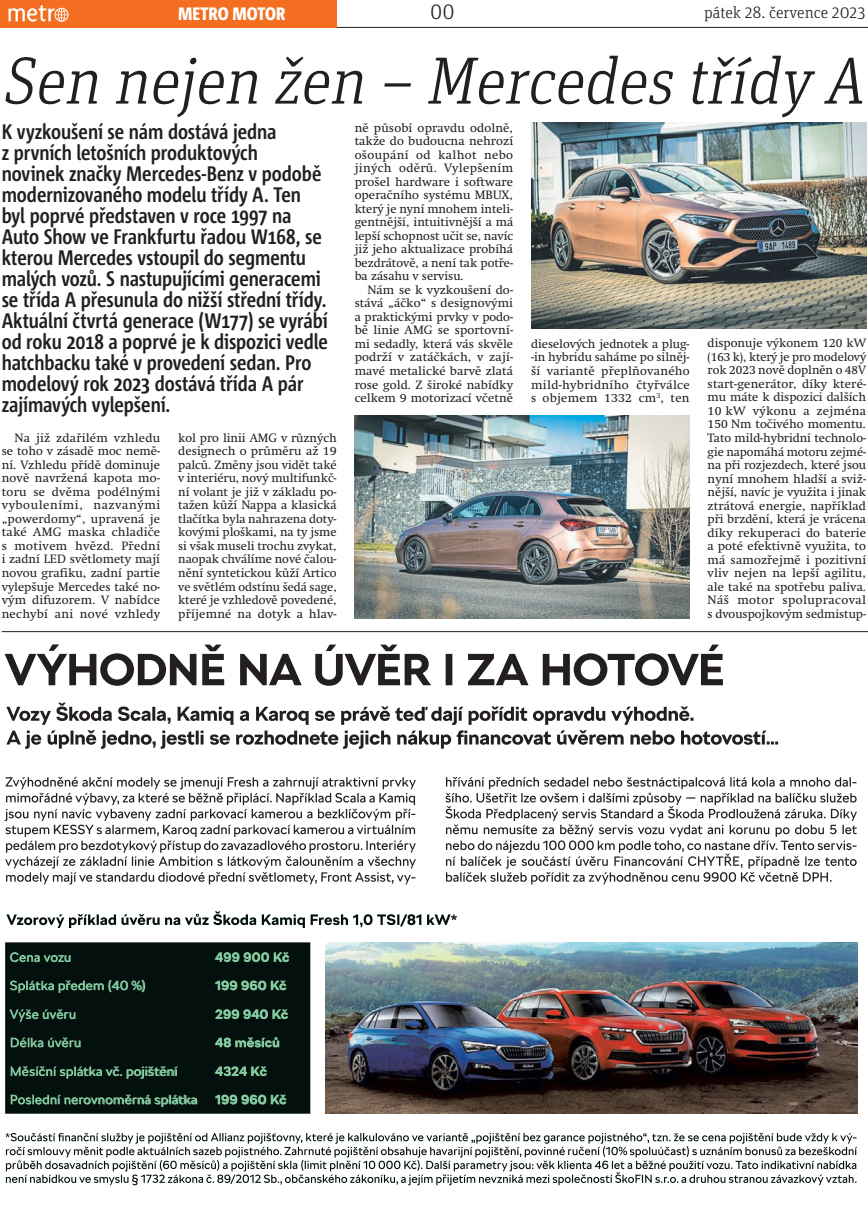
<style>
.page{position:relative;width:868px;height:1217px;background:#fff}
.page>*{position:absolute;margin:0;border:0;box-sizing:border-box;transform-origin:0 0}
.nadpis{font:italic 300 66.75px "Unit Slab Pro";color:#231f20}
.perex{font:700 21px/21px "Corpid Cd OT";letter-spacing:-.005em;color:#231f20}
.t1{font:300 21px "Unit Slab Pro";color:#231f20}
.citat_jmeno{font:800 18px "Corpid Cd OT";color:#fff}
.rad{font:300 16.5px "Unit Slab Pro";color:#231f20}
.t2{font:13.2px "SKODA Next";letter-spacing:.015em;color:#83ca9e}
.t3{font:700 13.2px "SKODA Next";letter-spacing:.025em;color:#83ca9e}
.TEXT_BODY_-_používat{font:12px/13.5px "Metro Swift";letter-spacing:.01em;color:#231f20;text-align:justify}
</style>
<div class="page">
<svg style="left:4px;top:644px;width:718px;height:240px"></svg>
<svg style="left:6px;top:702px;width:772px;height:46px"></svg>
<div style="left:5px;top:942px;width:305px;height:171px;background:#04100e"></div>
<svg style="left:10px;top:951px;width:279px;height:155px;background:#0f201b"></svg>
<svg style="left:5px;top:1132px;width:852px;height:52px"></svg>
<svg style="left:6px;top:911px;width:451px;height:16px"></svg>
<svg style="left:445px;top:776px;width:411px;height:108px"></svg>
<img style="left:325px;top:942px;width:531px;height:171px">
<hr style="left:0;top:27px;width:867px;height:1px;background:#231f20">
<div style="left:0;top:0;width:337px;height:27px;background:#f36e21"></div>
<svg style="left:9px;top:5px;width:60px;height:17px"></svg>
<hr style="left:2px;top:631px;width:865px;height:1px;background:#231f20">
<img style="left:531px;top:123px;width:335px;height:206px">
<img style="left:355px;top:415px;width:334px;height:203px">
<p class="t1" style="left:430px;top:-2px;width:26px">00</p>
<p class="rad" style="left:704px;top:2px;width:163px">pátek 28. července 2023</p>
<p class="nadpis" style="left:2px;top:38px;width:876px">Sen nejen žen – Mercedestřídy A</p>
<p class="perex" style="left:2px;top:121px;width:328px">K vyzkoušení se nám dostává jedna<br>z prvních letošních produktových<br>novinek značky Mercedes-Benz v podobě modernizovaného modelu třídy A. Ten byl poprvé představen v roce 1997 na Auto Show ve Frankfurtu řadou W168, se kterou Mercedes vstoupil do segmentu malých vozů. S nastupujícími generacemi se třída A přesunula do nižší střední třídy.<br>Aktuální čtvrtá generace (W177) se vyrábí od roku 2018 a poprvé je k dispozici vedle hatchbacku také v provedení sedan. Pro modelový rok 2023 dostává třída A pár zajímavých vylepšení.</p>
<p class="citat_jmeno" style="left:178px;top:3px;width:109px">METRO MOTOR</p>
<p class="TEXT_BODY_-_používat" style="left:354px;top:121px;width:160px">ně působí opravdu odolně, takže do budoucna nehrozí ošoupání od kalhot nebo jiných oděrů. Vylepšením prošel hardware i software operačního systému MBUX, který je nyní mnohem inteli&shy;gentnější, intuitivnější a má lepší schopnost učit se, navíc již jeho aktualizace probíhá bezdrátově, a není tak potře&shy;ba zásahu v servisu.</p>
<p class="TEXT_BODY_-_používat" style="left:354px;top:283px;width:160px;text-indent:13px">Nám se k vyzkoušení do&shy;stává „áčko“ s designovými a praktickými prvky v podo&shy;bě linie AMG se sportovní&shy;mi sedadly, která vás skvěle podrží v zatáčkách, v zají&shy;mavé metalické barvě zlatá rose gold. Z široké nabídky celkem 9 motorizací včetně</p>
<p class="TEXT_BODY_-_používat" style="left:531px;top:337px;width:160px">dieselových jednotek a plug--in hybridu saháme po silněj&shy;ší variantě přeplňovaného mild-hybridního čtyřválce s objemem 1332 cm<sup>3</sup>, ten</p>
<p class="TEXT_BODY_-_používat" style="left:707px;top:336px;width:160px">disponuje výkonem 120 kW (163 k), který je pro modelový rok 2023 nově doplněn o 48V start-generátor, díky které&shy;mu máte k dispozici dalších 10 kW výkonu a zejména 150 Nm točivého momentu.<br>Tato mild-hybridní technolo&shy;gie napomáhá motoru zejmé&shy;na při rozjezdech, které jsou nyní mnohem hladší a sviž&shy;nější, navíc je využita i jinak ztrátová energie, například při brzdění, která je vrácena díky rekuperaci do baterie a poté efektivně využita, to má samozřejmě i pozitivní vliv nejen na lepší agilitu, ale také na spotřebu paliva.<br>Náš motor spolupracoval s dvouspojkovým sedmistup-</p>
<p class="TEXT_BODY_-_používat" style="left:2px;top:431px;width:160px;text-indent:13px">Na již zdařilém vzhledu se toho v zásadě moc nemě&shy;ní. Vzhledu přídě dominuje nově navržená kapota mo&shy;toru se dvěma podélnými vybouleními, nazvanými „powerdomy“, upravená je také AMG maska chladiče s motivem hvězd. Přední i zadní LED světlomety mají novou grafiku, zadní partie vylepšuje Mercedes také no&shy;vým difuzorem. V nabídce nechybí ani nové vzhledy</p>
<p class="TEXT_BODY_-_používat" style="left:178px;top:431px;width:160px">kol pro linii AMG v různých designech o průměru až 19 palců. Změny jsou vidět také v interiéru, nový multifunkč&shy;ní volant je již v základu po&shy;tažen kůží Nappa a klasická tlačítka byla nahrazena doty&shy;kovými ploškami, na ty jsme si však museli trochu zvykat, naopak chválíme nové čalou&shy;nění syntetickou kůží Artico ve světlém odstínu šedá sage, které je vzhledově povedené, příjemné na dotyk a hlav-</p>
<p class="t2" style="left:10px;top:948px;width:63px">Cena vozu</p>
<p class="t3" style="left:215px;top:948px;width:75px">499 900 Kč</p>
<p class="t2" style="left:10px;top:977px;width:137px">Splátka předem (40 %)</p>
<p class="t3" style="left:215px;top:977px;width:73px">199 960 Kč</p>
<p class="t2" style="left:10px;top:1006px;width:68px">Výše úvěru</p>
<p class="t3" style="left:215px;top:1005px;width:74px">299 940 Kč</p>
<p class="t2" style="left:10px;top:1034px;width:73px">Délka úvěru</p>
<p class="t3" style="left:215px;top:1034px;width:66px">48 měsíců</p>
<p class="t2" style="left:10px;top:1063px;width:168px">Měsíční splátka vč. pojištění</p>
<p class="t3" style="left:215px;top:1062px;width:53px">4324 Kč</p>
<p class="t2" style="left:10px;top:1091px;width:188px">Poslední nerovnoměrná splátka</p>
<p class="t3" style="left:215px;top:1091px;width:73px">199 960 Kč</p>
</div>
